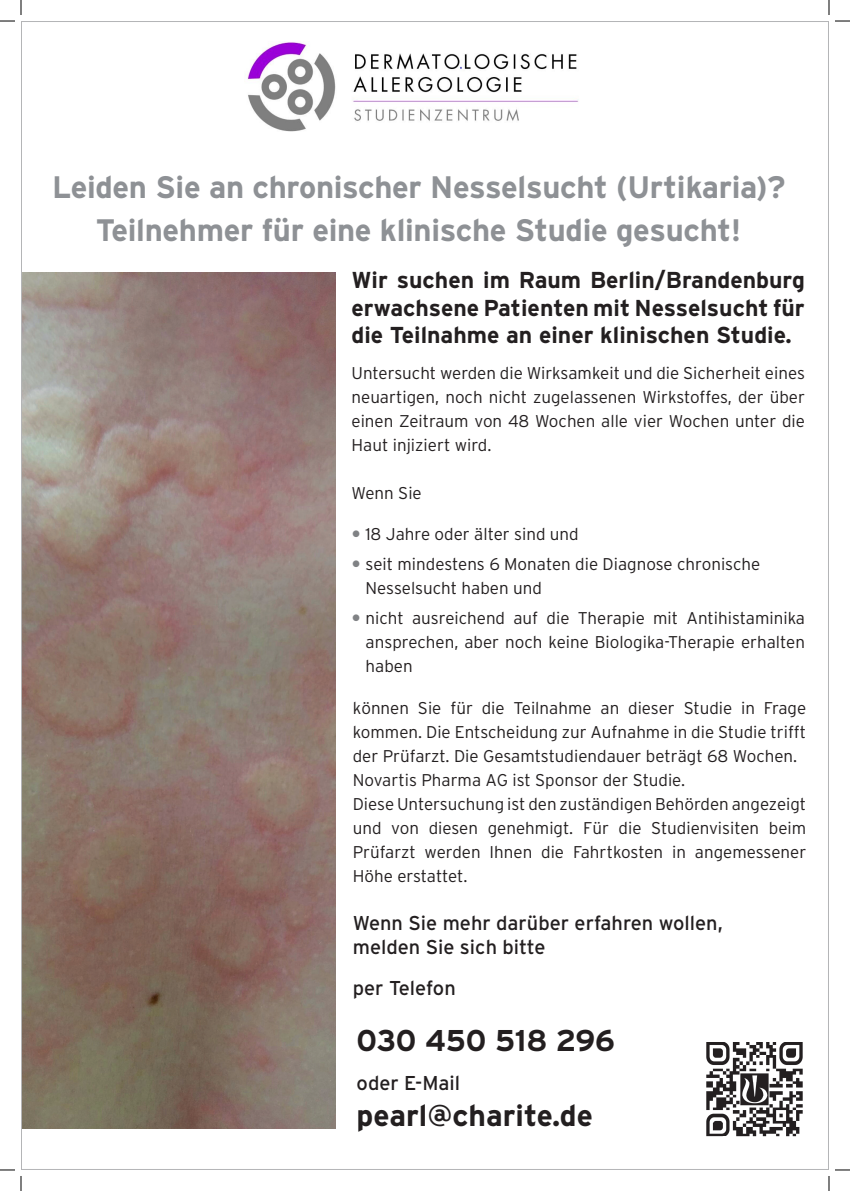
<style>
.page{position:relative;width:850px;height:1191px;background:#fff}
.page>*{position:absolute;margin:0;border:0;box-sizing:border-box;transform-origin:0 0}
.t1{font:700 31px/42.9px "Interstate";letter-spacing:-.01em;color:#8e9195;text-align:center}
.t2{font:700 30px "Interstate";color:#231f20}
.t3{font:700 23px/27.6px "Interstate";color:#231f20;text-align:justify}
.t4{font:20px "Interstate";color:#231f20}
.t5{font:300 17px/24px "Interstate";color:#231f20;text-align:justify}
</style>
<div class="page">
<img style="left:23px;top:272px;width:313px;height:856px">
<img style="left:706px;top:1042px;width:97px;height:95px">
<svg style="left:0;top:0;width:22px;height:22px"></svg>
<svg style="left:0;top:1168px;width:22px;height:22px"></svg>
<svg style="left:828px;top:0;width:22px;height:22px"></svg>
<svg style="left:828px;top:1168px;width:22px;height:22px"></svg>
<img style="left:247px;top:42px;width:332px;height:90px">
<p class="t1" style="left:52px;top:165px;width:735px">Leiden Sie an chronischer Nesselsucht (Urtikaria)?<br>Teilnehmer für eine klinische Studie gesucht!</p>
<p class="t3" style="left:351px;top:266px;width:455px">Wir suchen im Raum Berlin/Brandenburg erwachsene Patienten mit Nesselsucht für die Teilnahme an einer klinischen Studie.</p>
<p class="t5" style="left:351px;top:360px;width:455px">Untersucht werden die Wirksamkeit und die Sicherheit eines neuartigen, noch nicht zugelassenen Wirkstoffes, der über einen Zeitraum von 48 Wochen alle vier Wochen unter die Haut injiziert wird.</p>
<p class="t5" style="left:351px;top:480px;width:72px">Wenn Sie</p>
<p class="t5" style="left:365px;top:522px;width:215px">18 Jahre oder älter sind und</p>
<p class="t5" style="left:366px;top:552px;width:396px">seit mindestens 6 Monaten die Diagnose chronische</p>
<p class="t5" style="left:366px;top:576px;width:178px">Nesselsucht haben und</p>
<p class="t5" style="left:366px;top:605px;width:441px">nicht ausreichend auf die Therapie mit Antihistaminika ansprechen, aber noch keine Biologika-Therapie erhalten haben</p>
<p class="t5" style="left:353px;top:695px;width:455px">können Sie für die Teilnahme an dieser Studie in Frage kommen. Die Entscheidung zur Aufnahme in die Studie trifft der Prüfarzt. Die Gesamtstudiendauer beträgt 68 Wochen.</p>
<p class="t5" style="left:353px;top:767px;width:334px">Novartis Pharma AG ist Sponsor der Studie.</p>
<p class="t5" style="left:353px;top:791px;width:455px">Diese Untersuchung ist den zuständigen Behörden angezeigt und von diesen genehmigt. Für die Studienvisiten beim Prüfarzt werden Ihnen die Fahrtkosten in angemessener Höhe erstattet.</p>
<p class="t4" style="left:353px;top:911px;width:371px">Wenn Sie mehr darüber erfahren wollen,</p>
<p class="t4" style="left:353px;top:935px;width:194px">melden Sie sich bitte</p>
<p class="t4" style="left:353px;top:976px;width:104px">per Telefon</p>
<p class="t2" style="left:357px;top:1023px;width:260px">030 450 518 296</p>
<p class="t4" style="left:357px;top:1071px;width:105px">oder E-Mail</p>
<p class="t2" style="left:357px;top:1097px;width:238px">pearl@charite.de</p>
</div>
